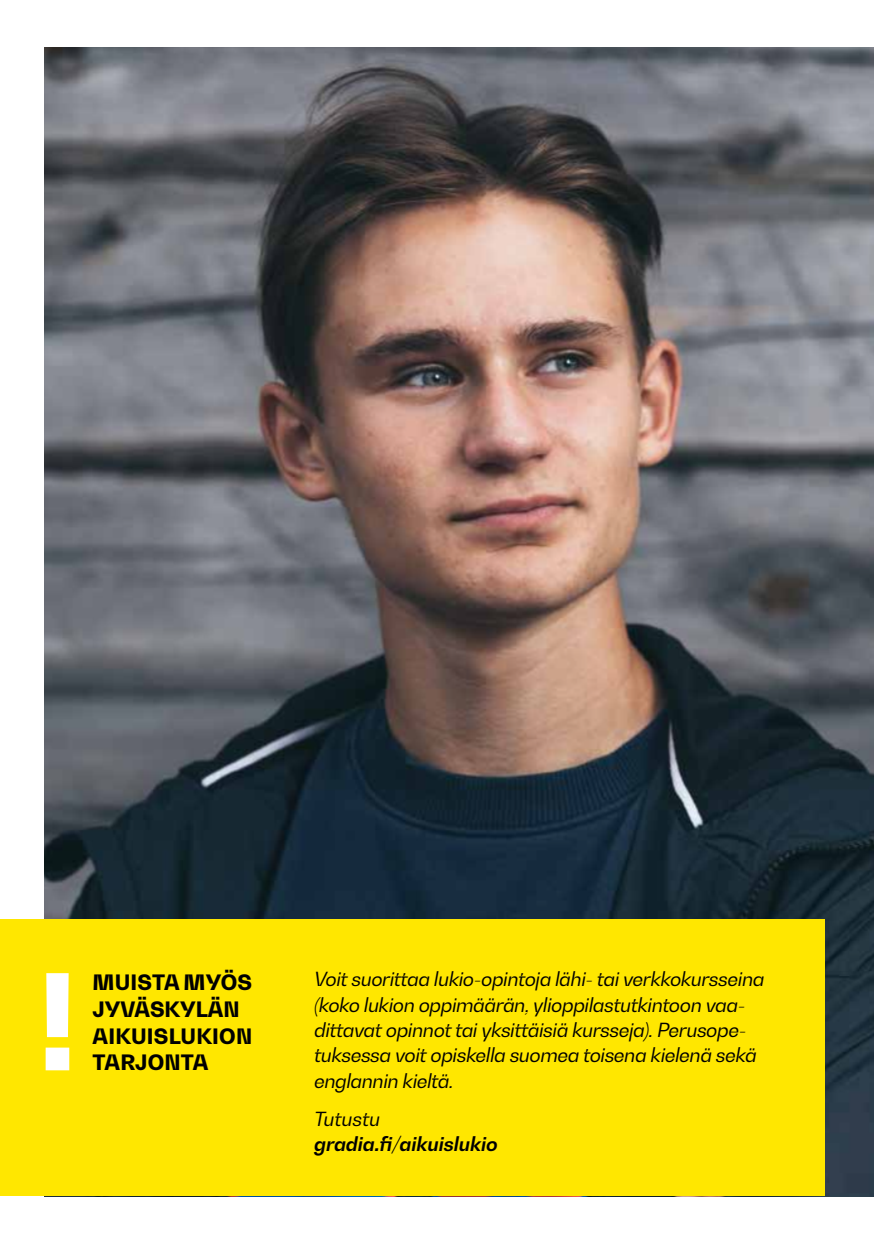
<style>
.page{position:relative;width:874px;height:1241px;background:#fff}
.page>*{position:absolute;margin:0;border:0;box-sizing:border-box;transform-origin:0 0}
.t1{font:800 131.25px "Bw Gradual";color:#fff}
.t2{font:800 21px/26.8px "Bw Gradual";letter-spacing:.005em;color:#000}
.t3{font:italic 19.25px/25.4px "Bw Gradual";letter-spacing:-.02em;color:#000}
.t4{font:italic 700 19.25px "Bw Gradual";color:#000}
.t5{font:italic 19.25px "Bw Gradual";color:#000}
</style>
<div class="page">
<img style="left:45px;top:47px;width:828px;height:1149px">
<div style="left:0;top:919px;width:823px;height:277px;background:#ffe700"></div>
<h1 class="t1" style="left:37px;top:934px;width:42px">!</h1>
<p class="t2" style="left:92px;top:968px;width:161px">MUISTA MYÖS<br>JYVÄSKYLÄN<br>AIKUISLUKION<br>TARJONTA</p>
<p class="t3" style="left:314px;top:965px;width:451px">Voit suorittaa lukio-opintoja lähi- tai verkkokursseina (koko lukion oppimäärän, ylioppilastutkintoon vaa&shy;dittavat opinnot tai yksittäisiä kursseja). Perusope&shy;tuksessa voit opiskella suomea toisena kielenä sekä englannin kieltä.</p>
<p class="t5" style="left:314px;top:1105px;width:68px">Tutustu</p>
<p class="t4" style="left:314px;top:1131px;width:185px">gradia.fi/aikuislukio</p>
</div>
